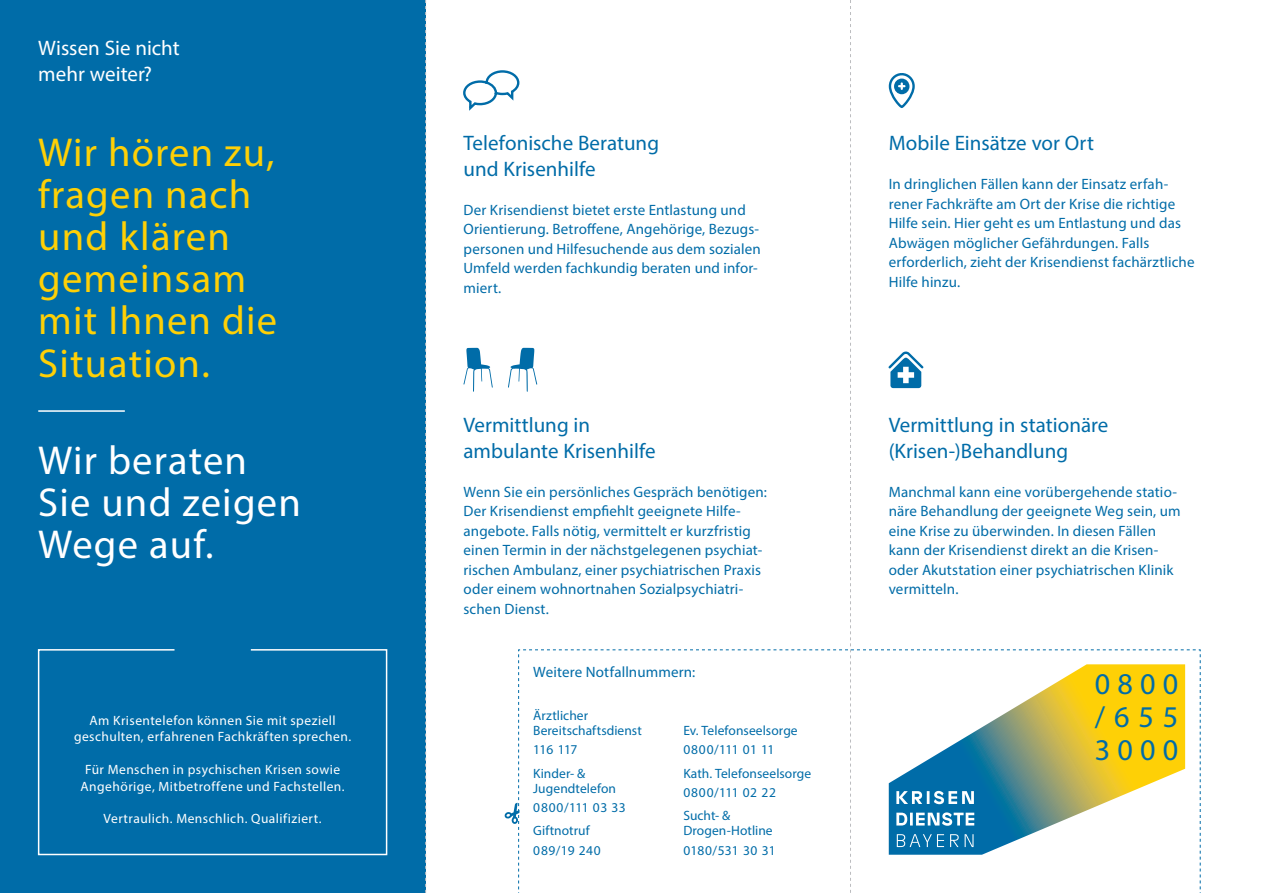
<style>
.page{position:relative;width:1263px;height:893px;background:#fff}
.page>*{position:absolute;margin:0;border:0;box-sizing:border-box;transform-origin:0 0}
.t1{font:40.5px/42.2px "Myriad Pro";letter-spacing:.03em;color:#fed006}
.t2{font:40.5px "Myriad Pro";letter-spacing:.03em;color:#fff}
.t3{font:30.15px "Myriad Pro";letter-spacing:.24em;color:#006ca8}
.t4{font:21px/25.5px "Myriad Pro";color:#006ca8}
.t5{font:21px "Myriad Pro";color:#fff}
.t6{font:15px/19.5px "Myriad Pro";letter-spacing:.01em;color:#006ca8}
.t7{font:13.5px/16.5px "Myriad Pro";letter-spacing:.035em;color:#fff;text-align:center}
.t8{font:13.5px/15px "Myriad Pro";letter-spacing:.005em;color:#006ca8}
.t9{font:13.5px "Myriad Pro";letter-spacing:.04em;color:#006ca8}
.t10{font:13.5px "Myriad Pro";letter-spacing:.05em;color:#006ca8}
</style>
<div class="page">
<svg style="left:888px;top:73px;width:27px;height:35px"></svg>
<svg style="left:888px;top:351px;width:36px;height:37px"></svg>
<div style="left:0;top:0;width:425px;height:893px;background:#006ca8"></div>
<svg style="left:37px;top:649px;width:351px;height:207px"></svg>
<hr style="left:38px;top:410px;width:87px;height:2px;background:#fff">
<svg style="left:857px;top:649px;width:344px;height:244px"></svg>
<svg style="left:463px;top:0;width:391px;height:893px"></svg>
<svg style="left:425px;top:0;width:1px;height:893px"></svg>
<p class="t5" style="left:38px;top:35px;width:143px">Wissen Sie nicht</p>
<p class="t5" style="left:38px;top:61px;width:115px">mehr weiter?</p>
<p class="t1" style="left:38px;top:131px;width:240px">Wir hören zu, fragen nach und klären gemeinsam mit Ihnen die<br>Situation.</p>
<p class="t2" style="left:38px;top:435px;width:210px">Wir beraten</p>
<p class="t2" style="left:38px;top:477px;width:264px">Sie und zeigen</p>
<p class="t2" style="left:38px;top:519px;width:177px">Wege auf.</p>
<p class="t7" style="left:74px;top:712px;width:279px">Am Krisentelefon können Sie mit speziell geschulten, erfahrenen Fachkräften sprechen.</p>
<p class="t7" style="left:80px;top:761px;width:266px">Für Menschen in psychischen Krisen sowie<br>Angehörige, Mitbetroffene und Fachstellen.</p>
<p class="t7" style="left:104px;top:810px;width:220px">Vertraulich. Menschlich. Qualifiziert.</p>
<p class="t4" style="left:463px;top:130px;width:197px">Telefonische Beratung</p>
<p class="t4" style="left:463px;top:156px;width:134px">und Krisenhilfe</p>
<p class="t6" style="left:463px;top:200px;width:299px">Der Krisendienst bietet erste Entlastung und Orientierung. Betroffene, Angehörige, Bezugs&shy;personen und Hilfesuchende aus dem sozialen Umfeld werden fachkundig beraten und infor&shy;miert.</p>
<p class="t4" style="left:463px;top:412px;width:128px">Vermittlung in</p>
<p class="t4" style="left:463px;top:438px;width:194px">ambulante Krisenhilfe</p>
<p class="t6" style="left:463px;top:482px;width:305px">Wenn Sie ein persönliches Gespräch benötigen:<br>Der Krisendienst empfiehlt geeignete Hilfe&shy;angebote. Falls nötig, vermittelt er kurzfristig einen Termin in der nächstgelegenen psychiat&shy;rischen Ambulanz, einer psychiatrischen Praxis oder einem wohnortnahen Sozialpsychiatri&shy;schen Dienst.</p>
<p class="t6" style="left:533px;top:661px;width:164px">Weitere Notfallnummern:</p>
<p class="t8" style="left:533px;top:708px;width:56px">Ärztlicher</p>
<p class="t8" style="left:533px;top:723px;width:110px">Bereitschaftsdienst</p>
<p class="t8" style="left:533px;top:742px;width:46px">116 117</p>
<p class="t8" style="left:533px;top:765px;width:84px">Kinder- &amp;<br>Jugendtelefon</p>
<p class="t9" style="left:533px;top:799px;width:94px">0800/111 03 33</p>
<p class="t8" style="left:533px;top:823px;width:58px">Giftnotruf</p>
<p class="t8" style="left:533px;top:842px;width:69px">089/19 240</p>
<p class="t8" style="left:683px;top:723px;width:116px">Ev. Telefonseelsorge</p>
<p class="t8" style="left:683px;top:742px;width:93px">0800/111 01 11</p>
<p class="t8" style="left:683px;top:765px;width:129px">Kath. Telefonseelsorge</p>
<p class="t10" style="left:683px;top:784px;width:94px">0800/111 02 22</p>
<p class="t8" style="left:683px;top:808px;width:91px">Sucht- &amp;<br>Drogen-Hotline</p>
<p class="t8" style="left:683px;top:842px;width:94px">0180/531 30 31</p>
<p class="t4" style="left:889px;top:130px;width:207px">Mobile Einsätze vor Ort</p>
<p class="t6" style="left:889px;top:174px;width:307px">In dringlichen Fällen kann der Einsatz erfah&shy;rener Fachkräfte am Ort der Krise die richtige Hilfe sein. Hier geht es um Entlastung und das Abwägen möglicher Gefährdungen. Falls erforderlich, zieht der Krisendienst fachärztliche Hilfe hinzu.</p>
<p class="t4" style="left:889px;top:412px;width:221px">Vermittlung in stationäre (Krisen-)Behandlung</p>
<p class="t6" style="left:889px;top:482px;width:293px">Manchmal kann eine vorübergehende statio&shy;näre Behandlung der geeignete Weg sein, um eine Krise zu überwinden. In diesen Fällen kann der Krisendienst direkt an die Krisen&shy;oder Akutstation einer psychiatrischen Klinik vermitteln.</p>
<p class="t3" style="left:1095px;top:665px;width:85px">0800</p>
<p class="t3" style="left:1095px;top:698px;width:85px">/655</p>
<p class="t3" style="left:1095px;top:731px;width:85px">3000</p>
</div>
